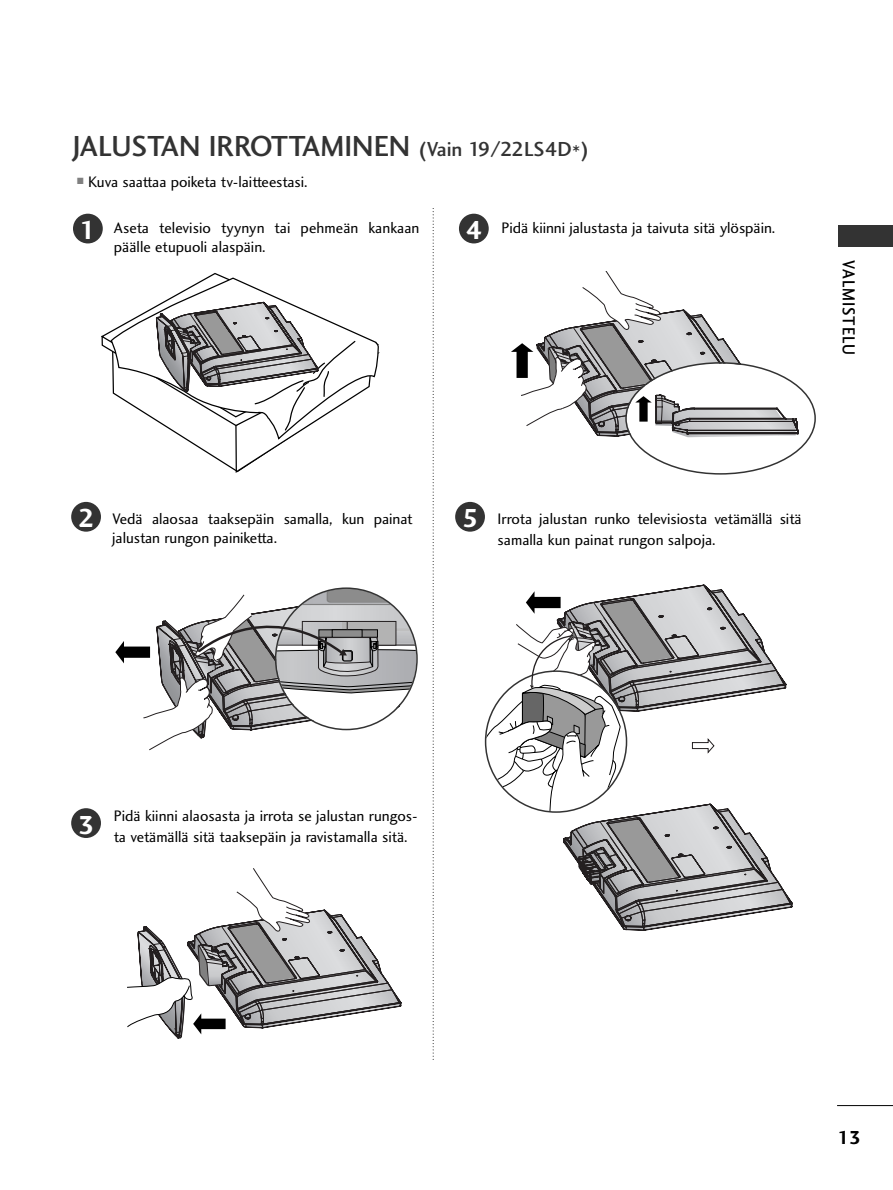
<style>
.page{position:relative;width:893px;height:1190px;background:#fff}
.page>*{position:absolute;margin:0;border:0;box-sizing:border-box;transform-origin:0 0}
.t1{font:30px "Charlotte Sans Medium Plain";color:#333}
.t2{font:27px "Charlotte Sans Bold Plain";color:#fff}
.t3{font:19.5px "Charlotte Sans Bold Plain";color:#000}
.t4{font:18px "Charlotte Sans Medium Plain";letter-spacing:.06em;color:#000;scale:.9 1}
.t5{font:15.75px/19.5px "Charlotte Sans Book Plain";letter-spacing:-.005em;color:#000}
.s1{font-size:21px}
.s2{font-family:"Charlotte Sans Bold Plain";font-size:27px;color:#fff}
</style>
<div class="page">
<hr style="left:837px;top:1105px;width:55px;height:1px;background:#000">
<div style="left:838px;top:225px;width:54px;height:22px;background:#333"></div>
<div style="left:73px;top:214px;width:30px;height:29px;background:#333;border-radius:50%"></div>
<div style="left:71px;top:502px;width:30px;height:29px;background:#333;border-radius:50%"></div>
<div style="left:71px;top:808px;width:30px;height:30px;background:#333;border-radius:50%"></div>
<div style="left:459px;top:214px;width:29px;height:29px;background:#333;border-radius:50%"></div>
<div style="left:455px;top:502px;width:30px;height:29px;background:#333;border-radius:50%"></div>
<svg style="left:101px;top:273px;width:279px;height:200px"></svg>
<svg style="left:127px;top:868px;width:274px;height:170px"></svg>
<svg style="left:511px;top:271px;width:287px;height:166px"></svg>
<svg style="left:115px;top:589px;width:301px;height:161px"></svg>
<svg style="left:486px;top:584px;width:306px;height:346px"></svg>
<svg style="left:433px;top:208px;width:1px;height:851px"></svg>
<h1 class="t1" style="left:73px;top:135px;width:517px">JALUSTAN IRROTTAMINEN <span class="s1">(Vain 19/22LS4D</span><sub>*</sub><span class="s1">)</span></h1>
<p class="t5" style="left:77px;top:174px;width:232px"><sup>■</sup> Kuva saattaa poiketa tv-laitteestasi.</p>
<h2 class="t2" style="left:80px;top:219px;width:18px">1</h2>
<p class="t5" style="left:114px;top:219px;width:307px">Aseta televisio tyynyn tai pehmeän kankaan päälle etupuoli alaspäin.</p>
<p class="t5" style="left:466px;top:219px;width:311px"><span class="s2">4</span> Pidä kiinni jalustasta ja taivuta sitä ylöspäin.</p>
<p class="t4" style="left:855px;top:260px;width:107px;rotate:90deg">VALMISTELU</p>
<h2 class="t2" style="left:78px;top:508px;width:18px">2</h2>
<p class="t5" style="left:112px;top:510px;width:302px">Vedä alaosaa taaksepäin samalla, kun painat jalustan rungon painiketta.</p>
<p class="t5" style="left:497px;top:509px;width:305px;line-height:21px;text-indent:-36px"><span class="s2">5</span> Irrota jalustan runko televisiosta vetämällä sitä samalla kun painat rungon salpoja.</p>
<h2 class="t2" style="left:78px;top:814px;width:18px">3</h2>
<p class="t5" style="left:114px;top:806px;width:305px;line-height:21px">Pidä kiinni alaosasta ja irrota se jalustan rungos&shy;ta vetämällä sitä taaksepäin ja ravistamalla sitä.</p>
<p class="t3" style="left:837px;top:1129px;width:25px">13</p>
</div>
